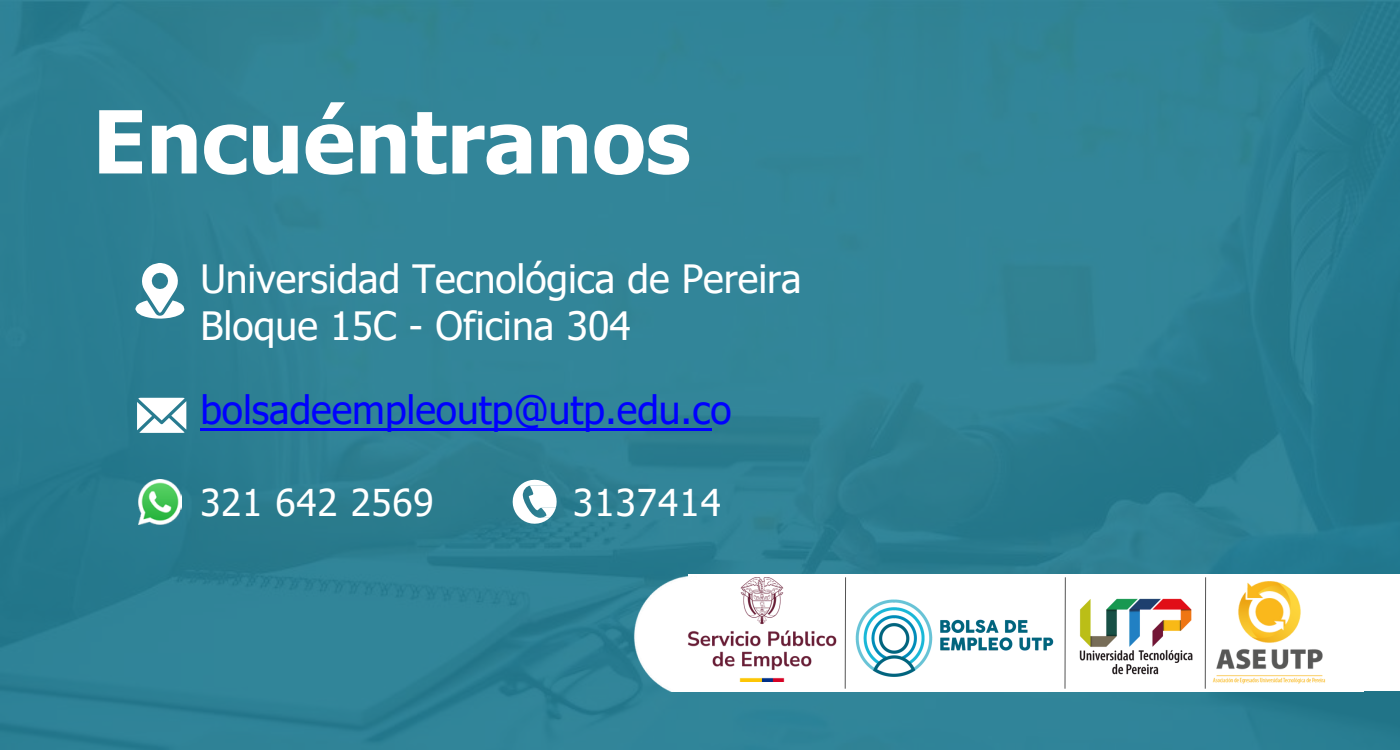
<style>
.page{position:relative;width:1400px;height:750px;background:#308396}
.page>*{position:absolute;margin:0;border:0;box-sizing:border-box;transform-origin:0 0}
.t1{font:700 87px "Tahoma";color:#fff}
.t2{font:39px "Tahoma";color:#fff}
.t3{font:39px "Tahoma";color:#00f}
.t4{font:37px "Tahoma";letter-spacing:.02em;color:#fff}
</style>
<div class="page">
<hr style="left:200px;top:428px;width:512px;height:3px;background:#00f">
<svg style="left:137px;top:398px;width:49px;height:35px"></svg>
<svg style="left:135px;top:263px;width:49px;height:56px"></svg>
<img style="left:138px;top:480px;width:44px;height:44px">
<svg style="left:513px;top:480px;width:44px;height:44px"></svg>
<div style="left:688px;top:575px;width:712px;height:116px;background:#fff"></div>
<img style="left:634px;top:85px;width:729px;height:606px">
<div style="left:701px;top:585px;width:662px;height:96px;background:#fff"></div>
<img style="left:1212px;top:577px;width:115px;height:112px">
<img style="left:846px;top:599px;width:214px;height:83px">
<img style="left:1079px;top:598px;width:114px;height:76px">
<img style="left:688px;top:577px;width:149px;height:104px">
<svg style="left:844px;top:577px;width:2px;height:112px"></svg>
<svg style="left:1064px;top:577px;width:2px;height:112px"></svg>
<svg style="left:1204px;top:577px;width:2px;height:112px"></svg>
<p class="t1" style="left:93px;top:86px;width:599px">Encuéntranos</p>
<p class="t2" style="left:200px;top:254px;width:603px">Universidad Tecnológica de Pereira</p>
<p class="t2" style="left:200px;top:301px;width:432px">Bloque 15C - Oficina 304</p>
<p class="t3" style="left:200px;top:385px;width:533px">bolsadeempleoutp@utp.edu.co</p>
<h1 class="t4" style="left:200px;top:479px;width:235px">321 642 2569</h1>
<p class="t4" style="left:573px;top:479px;width:149px">3137414</p>
</div>
